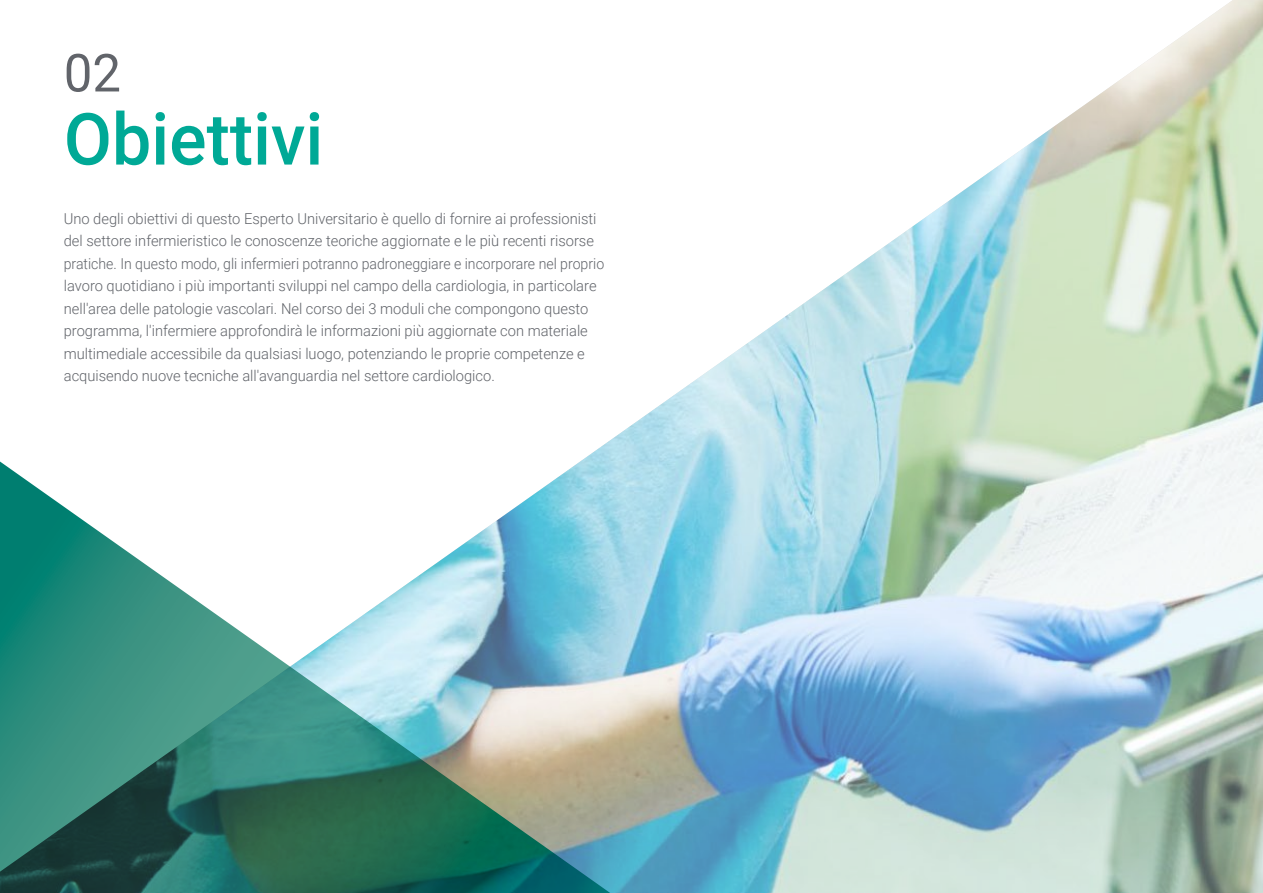
<style>
.page{position:relative;width:1263px;height:893px;background:#fff}
.page>*{position:absolute;margin:0;border:0;box-sizing:border-box;transform-origin:0 0}
.t1{font:500 72px "Roboto";color:#00a996}
.t2{font:52.5px "Roboto";color:#61646a}
.t3{font:300 15px/22.5px "Roboto";color:#61646a}
</style>
<div class="page">
<img style="left:602px;top:0;width:661px;height:893px">
<svg style="left:0;top:446px;width:640px;height:447px"></svg>
<h2 class="t2" style="left:64px;top:36px;width:59px">02</h2>
<h1 class="t1" style="left:64px;top:89px;width:261px">Obiettivi</h1>
<p class="t3" style="left:64px;top:207px;width:542px">Uno degli obiettivi di questo Esperto Universitario è quello di fornire ai professionisti del settore infermieristico le conoscenze teoriche aggiornate e le più recenti risorse pratiche. In questo modo, gli infermieri potranno padroneggiare e incorporare nel proprio lavoro quotidiano i più importanti sviluppi nel campo della cardiologia, in particolare nell'area delle patologie vascolari. Nel corso dei 3 moduli che compongono questo programma, l'infermiere approfondirà le informazioni più aggiornate con materiale multimediale accessibile da qualsiasi luogo, potenziando le proprie competenze e acquisendo nuove tecniche all'avanguardia nel settore cardiologico.</p>
</div>
